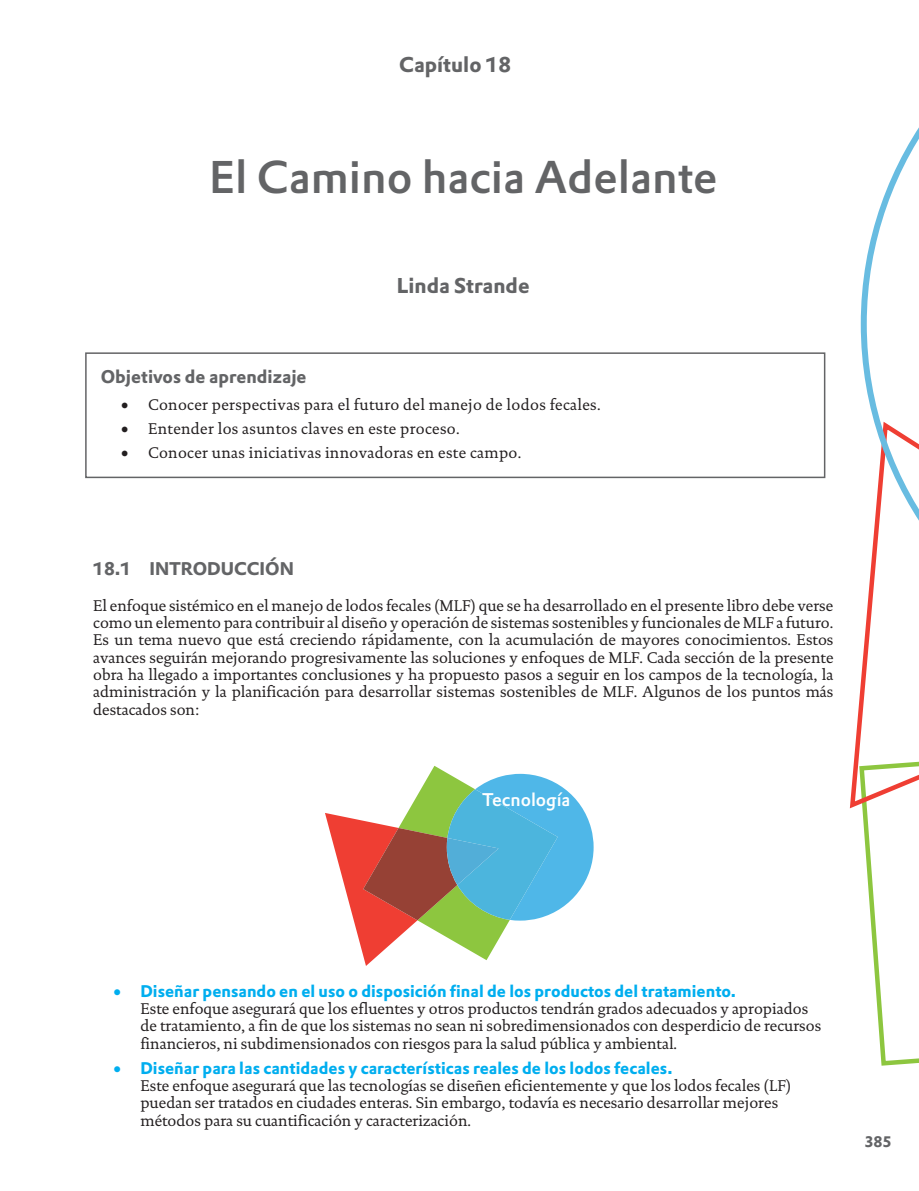
<style>
.page{position:relative;width:919px;height:1191px;background:#fff}
.page>*{position:absolute;margin:0;border:0;box-sizing:border-box;transform-origin:0 0}
.t1{font:45px "DTL Prokyon ST Medium";color:#636466}
.t2{font:21px "DTL Prokyon T Bold";color:#636466}
.t3{font:18px "DTL Prokyon T Bold";color:#636466}
.t4{font:18px "DTL Prokyon ST Medium";color:#fff}
.t5{font:16.5px "DTL Prokyon T Bold";color:#00aeef}
.t6{font:15.75px/17.2px "DTL Documenta T";color:#231f20}
.t7{font:15.75px "DTL Documenta T";letter-spacing:.02em;color:#231f20}
.t8{font:15px "DTL Prokyon T Bold";color:#636466}
</style>
<div class="page">
<svg style="left:849px;top:129px;width:69px;height:937px"></svg>
<div style="left:85px;top:352px;width:740px;height:126px;border:2px solid #636466"></div>
<svg style="left:325px;top:765px;width:268px;height:201px"></svg>
<h2 class="t2" style="left:399px;top:51px;width:114px">Capítulo 18</h2>
<h1 class="t1" style="left:209px;top:147px;width:509px">El Camino hacia Adelante</h1>
<h2 class="t2" style="left:397px;top:272px;width:134px">Linda Strande</h2>
<p class="t3" style="left:101px;top:364px;width:207px">Objetivos de aprendizaje</p>
<p class="t7" style="left:121px;top:395px;width:481px">• Conocer perspectivas para el futuro del manejo de lodos fecales.</p>
<p class="t7" style="left:121px;top:420px;width:340px">• Entender los asuntos claves en este proceso.</p>
<p class="t7" style="left:121px;top:444px;width:402px">• Conocer unas iniciativas innovadoras en este campo.</p>
<p class="t3" style="left:93px;top:557px;width:202px">18.1 INTRODUCCIÓN</p>
<p class="t6" style="left:93px;top:597px;width:741px;text-align:justify">El enfoque sistémico en el manejo de lodos fecales (MLF) que se ha desarrollado en el presente libro debe verse como un elemento para contribuir al diseño y operación de sistemas sostenibles y funcionales de MLF a futuro.<br>Es un tema nuevo que está creciendo rápidamente, con la acumulación de mayores conocimientos. Estos avances seguirán mejorando progresivamente las soluciones y enfoques de MLF. Cada sección de la presente obra ha llegado a importantes conclusiones y ha propuesto pasos a seguir en los campos de la tecnología, la administración y la planificación para desarrollar sistemas sostenibles de MLF. Algunos de los puntos más destacados son:</p>
<p class="t4" style="left:482px;top:787px;width:90px">Tecnología</p>
<p class="t5" style="left:113px;top:980px;width:624px">• Diseñar pensando en el uso o disposición final de los productos del tratamiento.</p>
<p class="t6" style="left:140px;top:1000px;width:682px">Este enfoque asegurará que los efluentes y otros productos tendrán grados adecuados y apropiados de tratamiento, a fin de que los sistemas no sean ni sobredimensionados con desperdicio de recursos financieros, ni subdimensionados con riesgos para la salud pública y ambiental.</p>
<p class="t5" style="left:113px;top:1056px;width:560px">• Diseñar para las cantidades y características reales de los lodos fecales.</p>
<p class="t6" style="left:140px;top:1077px;width:652px">Este enfoque asegurará que las tecnologías se diseñen eficientemente y que los lodos fecales (LF) puedan ser tratados en ciudades enteras. Sin embargo, todavía es necesario desarrollar mejores métodos para su cuantificación y caracterización.</p>
<p class="t8" style="left:864px;top:1131px;width:28px">385</p>
</div>
